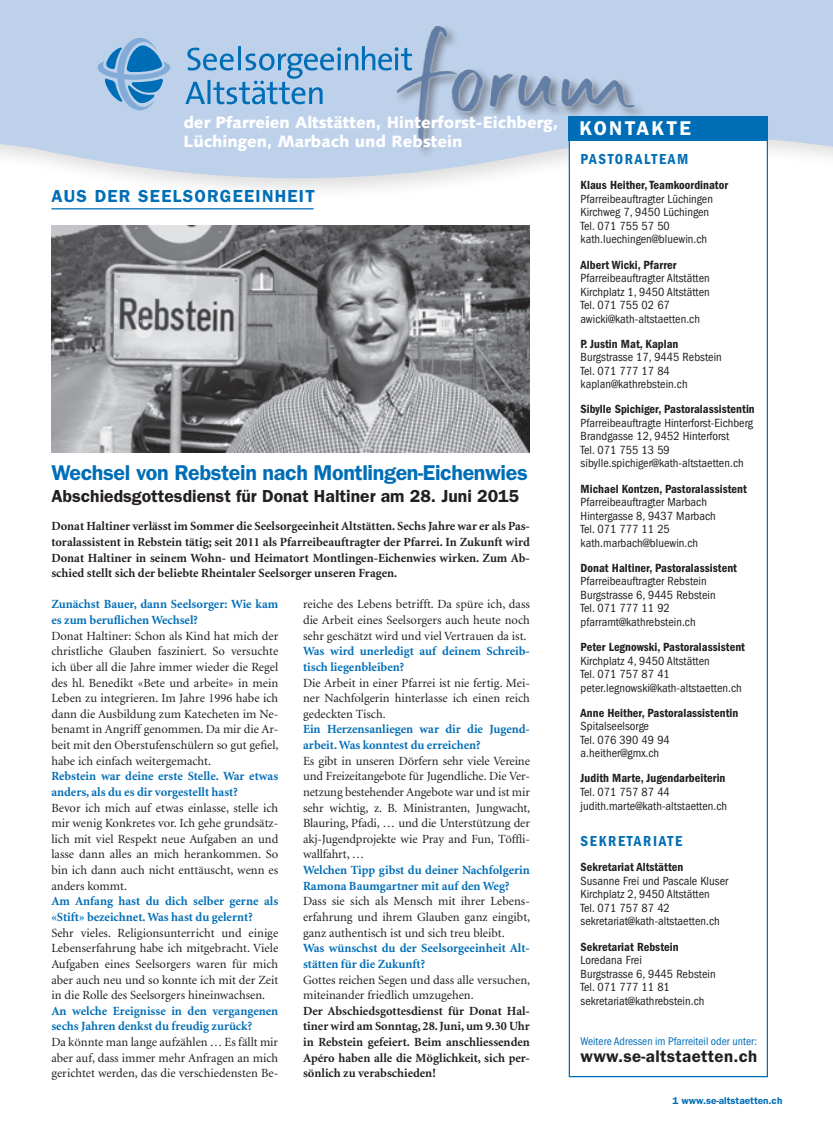
<style>
.page{position:relative;width:833px;height:1134px;background:#fff}
.page>*{position:absolute;margin:0;border:0;box-sizing:border-box;transform-origin:0 0}
.t1{font:600 21.5px "Franklin Gothic LT";letter-spacing:-.02em;color:#006eb6}
.t2{font:600 20px "Franklin Gothic LT";letter-spacing:.11em;color:#fff}
.t3{font:600 17.5px "Franklin Gothic LT";color:#231f20}
.t4{font:600 17.5px "Franklin Gothic LT";letter-spacing:.07em;color:#006eb6}
.t5{font:600 16.88px "Franklin Gothic LT";letter-spacing:.02em;color:#231f20}
.t6{font:900 16.38px/18.8px "Syntax LT";color:#fff}
.t7{font:600 condensed 15px "Franklin Gothic LT";letter-spacing:.11em;color:#006eb6}
.t8{font:12.5px/15.6px "Minion LT";color:#231f20;text-align:justify}
.t9{font:700 12.5px/15.6px "Minion LT";color:#006eb6}
.t10{font:700 12.5px/15.6px "Minion LT";color:#231f20;text-align:justify}
.t11{font:condensed 12.25px/13.5px "Franklin Gothic LT";letter-spacing:.005em;color:#231f20}
.t12{font:600 condensed 12.25px "Franklin Gothic LT";letter-spacing:.005em;color:#231f20}
.t13{font:condensed 11.5px "Franklin Gothic LT";letter-spacing:.005em;color:#006eb6}
.t14{font:600 10px "Franklin Gothic LT";color:#006eb6}
</style>
<div class="page">
<svg style="left:0;top:0;width:833px;height:200px;fill:#bed1ea"></svg>
<div style="left:569px;top:117px;width:198px;height:960px;background:#fff"></div>
<div style="left:569px;top:116px;width:199px;height:961px;border:1px solid #006eb6"></div>
<div style="left:569px;top:116px;width:199px;height:24px;background:#006eb6"></div>
<svg style="left:98px;top:38px;width:72px;height:72px;background:#7badd7"></svg>
<svg style="left:185px;top:46px;width:197px;height:58px;background:#93bade"></svg>
<img style="left:382px;top:8px;width:283px;height:151px">
<hr style="left:51px;top:208px;width:263px;height:1px;background:#006eb6">
<img style="left:51px;top:226px;width:479px;height:226px">
<h3 class="t6" style="left:183px;top:113px;width:376px">der Pfarreien Altstätten, Hinterforst-Eichberg,<br>Lüchingen, Marbach und Rebstein</h3>
<h3 class="t4" style="left:51px;top:186px;width:265px">AUS DER SEELSORGEEINHEIT</h3>
<h1 class="t1" style="left:51px;top:460px;width:478px">Wechsel von Rebstein nach Montlingen-Eichenwies</h1>
<h3 class="t3" style="left:51px;top:486px;width:469px">Abschiedsgottesdienst für Donat Haltiner am 28. Juni 2015</h3>
<p class="t10" style="left:51px;top:519px;width:480px">Donat Haltiner verlässt im Sommer die Seelsorgeeinheit Altstätten. Sechs Jahre war er als Pas&shy;toralassistent in Rebstein tätig; seit 2011 als Pfarreibeauftragter der Pfarrei. In Zukunft wird Donat Haltiner in seinem Wohn- und Heimatort Montlingen-Eichenwies wirken. Zum Ab&shy;schied stellt sich der beliebte Rheintaler Seelsorger unseren Fragen.</p>
<p class="t9" style="left:51px;top:597px;width:228px">Zunächst Bauer, dann Seelsorger: Wie kam es zum beruflichen Wechsel?</p>
<p class="t8" style="left:51px;top:628px;width:229px">Donat Haltiner: Schon als Kind hat mich der christliche Glauben fasziniert. So versuchte ich über all die Jahre immer wieder die Regel des hl. Benedikt «Bete und arbeite» in mein Leben zu integrieren. Im Jahre 1996 habe ich dann die Ausbildung zum Katecheten im Ne&shy;benamt in Angriff genommen. Da mir die Ar&shy;beit mit den Oberstufenschülern so gut gefiel, habe ich einfach weitergemacht.</p>
<p class="t9" style="left:51px;top:769px;width:228px">Rebstein war deine erste Stelle. War etwas anders, als du es dir vorgestellt hast?</p>
<p class="t8" style="left:51px;top:800px;width:228px">Bevor ich mich auf etwas einlasse, stelle ich mir wenig Konkretes vor. Ich gehe grundsätz&shy;lich mit viel Respekt neue Aufgaben an und lasse dann alles an mich herankommen. So bin ich dann auch nicht enttäuscht, wenn es anders kommt.</p>
<p class="t9" style="left:51px;top:894px;width:228px">Am Anfang hast du dich selber gerne als «Stift» bezeichnet. Was hast du gelernt?</p>
<p class="t8" style="left:51px;top:925px;width:228px">Sehr vieles. Religionsunterricht und einige Lebenserfahrung habe ich mitgebracht. Viele Aufgaben eines Seelsorgers waren für mich aber auch neu und so konnte ich mit der Zeit in die Rolle des Seelsorgers hineinwachsen.</p>
<p class="t9" style="left:51px;top:1003px;width:228px">An welche Ereignisse in den vergangenen sechs Jahren denkst du freudig zurück?</p>
<p class="t8" style="left:51px;top:1035px;width:228px">Da könnte man lange aufzählen … Es fällt mir aber auf, dass immer mehr Anfragen an mich gerichtet werden, das die verschiedensten Be-</p>
<p class="t8" style="left:303px;top:597px;width:228px">reiche des Lebens betrifft. Da spüre ich, dass die Arbeit eines Seelsorgers auch heute noch sehr geschätzt wird und viel Vertrauen da ist.</p>
<p class="t9" style="left:303px;top:644px;width:228px">Was wird unerledigt auf deinem Schreib&shy;tisch liegenbleiben?</p>
<p class="t8" style="left:303px;top:675px;width:228px">Die Arbeit in einer Pfarrei ist nie fertig. Mei&shy;ner Nachfolgerin hinterlasse ich einen reich gedeckten Tisch. ☺</p>
<p class="t9" style="left:303px;top:722px;width:228px">Ein Herzensanliegen war dir die Jugend&shy;arbeit. Was konntest du erreichen?</p>
<p class="t8" style="left:303px;top:753px;width:229px">Es gibt in unseren Dörfern sehr viele Vereine und Freizeitangebote für Jugendliche. Die Ver&shy;netzung bestehender Angebote war und ist mir sehr wichtig, z. B. Ministranten, Jungwacht, Blauring, Pfadi, … und die Unterstützung der akj-Jugendprojekte wie Pray and Fun, Töffli&shy;wallfahrt, …</p>
<p class="t9" style="left:303px;top:863px;width:228px">Welchen Tipp gibst du deiner Nachfolgerin<br>Ramona Baumgartner mit auf den Weg?</p>
<p class="t8" style="left:303px;top:894px;width:229px">Dass sie sich als Mensch mit ihrer Lebens&shy;erfahrung und ihrem Glauben ganz eingibt, ganz authentisch ist und sich treu bleibt.</p>
<p class="t9" style="left:303px;top:941px;width:228px">Was wünschst du der Seelsorgeeinheit Alt&shy;stätten für die Zukunft?</p>
<p class="t8" style="left:303px;top:972px;width:229px">Gottes reichen Segen und dass alle versuchen, miteinander friedlich umzugehen.</p>
<p class="t10" style="left:303px;top:1003px;width:228px">Der Abschiedsgottesdienst für Donat Hal&shy;tiner wird am Sonntag, 28. Juni, um 9.30 Uhr in Rebstein gefeiert. Beim anschliessenden Apéro haben alle die Möglichkeit, sich per&shy;sönlich zu verabschieden!</p>
<h2 class="t2" style="left:579px;top:116px;width:113px">KONTAKTE</h2>
<p class="t7" style="left:580px;top:151px;width:109px">PASTORALTEAM</p>
<p class="t12" style="left:580px;top:178px;width:149px">Klaus Heither, Teamkoordinator</p>
<p class="t11" style="left:580px;top:192px;width:134px">Pfarreibeauftragter Lüchingen<br>Kirchweg 7, 9450 Lüchingen<br>Tel. 071 755 57 50 kath.luechingen@bluewin.ch</p>
<p class="t12" style="left:580px;top:257px;width:98px">Albert Wicki, Pfarrer</p>
<p class="t11" style="left:580px;top:271px;width:131px">Pfarreibeauftragter Altstätten<br>Kirchplatz 1, 9450 Altstätten<br>Tel. 071 755 02 67 awicki@kath-altstaetten.ch</p>
<p class="t12" style="left:580px;top:337px;width:99px">P. Justin Mat, Kaplan</p>
<p class="t11" style="left:580px;top:351px;width:143px">Burgstrasse 17, 9445 Rebstein<br>Tel. 071 777 17 84 kaplan@kathrebstein.ch</p>
<p class="t12" style="left:580px;top:402px;width:176px">Sibylle Spichiger, Pastoralassistentin</p>
<p class="t11" style="left:580px;top:416px;width:174px">Pfarreibeauftragte Hinterforst-Eichberg Brandgasse 12, 9452 Hinterforst<br>Tel. 071 755 13 59 sibylle.spichiger@kath-altstaetten.ch</p>
<p class="t12" style="left:580px;top:482px;width:168px">Michael Kontzen, Pastoralassistent</p>
<p class="t11" style="left:580px;top:495px;width:137px">Pfarreibeauftragter Marbach<br>Hintergasse 8, 9437 Marbach<br>Tel. 071 777 11 25 kath.marbach@bluewin.ch</p>
<p class="t12" style="left:580px;top:561px;width:158px">Donat Haltiner, Pastoralassistent</p>
<p class="t11" style="left:580px;top:575px;width:136px">Pfarreibeauftragter Rebstein<br>Burgstrasse 6, 9445 Rebstein<br>Tel. 071 777 11 92 pfarramt@kathrebstein.ch</p>
<p class="t12" style="left:580px;top:640px;width:166px">Peter Legnowski, Pastoralassistent</p>
<p class="t11" style="left:580px;top:654px;width:163px">Kirchplatz 4, 9450 Altstätten<br>Tel. 071 757 87 41 peter.legnowski@kath-altstaetten.ch</p>
<p class="t12" style="left:580px;top:706px;width:159px">Anne Heither, Pastoralassistentin</p>
<p class="t11" style="left:580px;top:720px;width:91px">Spitalseelsorge<br>Tel. 076 390 49 94 a.heither@gmx.ch</p>
<p class="t12" style="left:580px;top:771px;width:146px">Judith Marte, Jugendarbeiterin</p>
<p class="t11" style="left:580px;top:785px;width:148px">Tel. 071 757 87 44 judith.marte@kath-altstaetten.ch</p>
<p class="t7" style="left:580px;top:833px;width:103px">SEKRETARIATE</p>
<p class="t12" style="left:580px;top:860px;width:104px">Sekretariat Altstätten</p>
<p class="t11" style="left:580px;top:874px;width:149px">Susanne Frei und Pascale Kluser<br>Kirchplatz 2, 9450 Altstätten<br>Tel. 071 757 87 42 sekretariat@kath-altstaetten.ch</p>
<p class="t12" style="left:580px;top:939px;width:99px">Sekretariat Rebstein</p>
<p class="t11" style="left:580px;top:953px;width:136px">Loredana Frei<br>Burgstrasse 6, 9445 Rebstein<br>Tel. 071 777 11 81 sekretariat@kathrebstein.ch</p>
<p class="t13" style="left:580px;top:1034px;width:178px">Weitere Adressen im Pfarreiteil oder unter:</p>
<h3 class="t5" style="left:580px;top:1046px;width:178px">www.se-altstaetten.ch</h3>
<p class="t14" style="left:672px;top:1094px;width:111px">1 www.se-altstaetten.ch</p>
</div>
